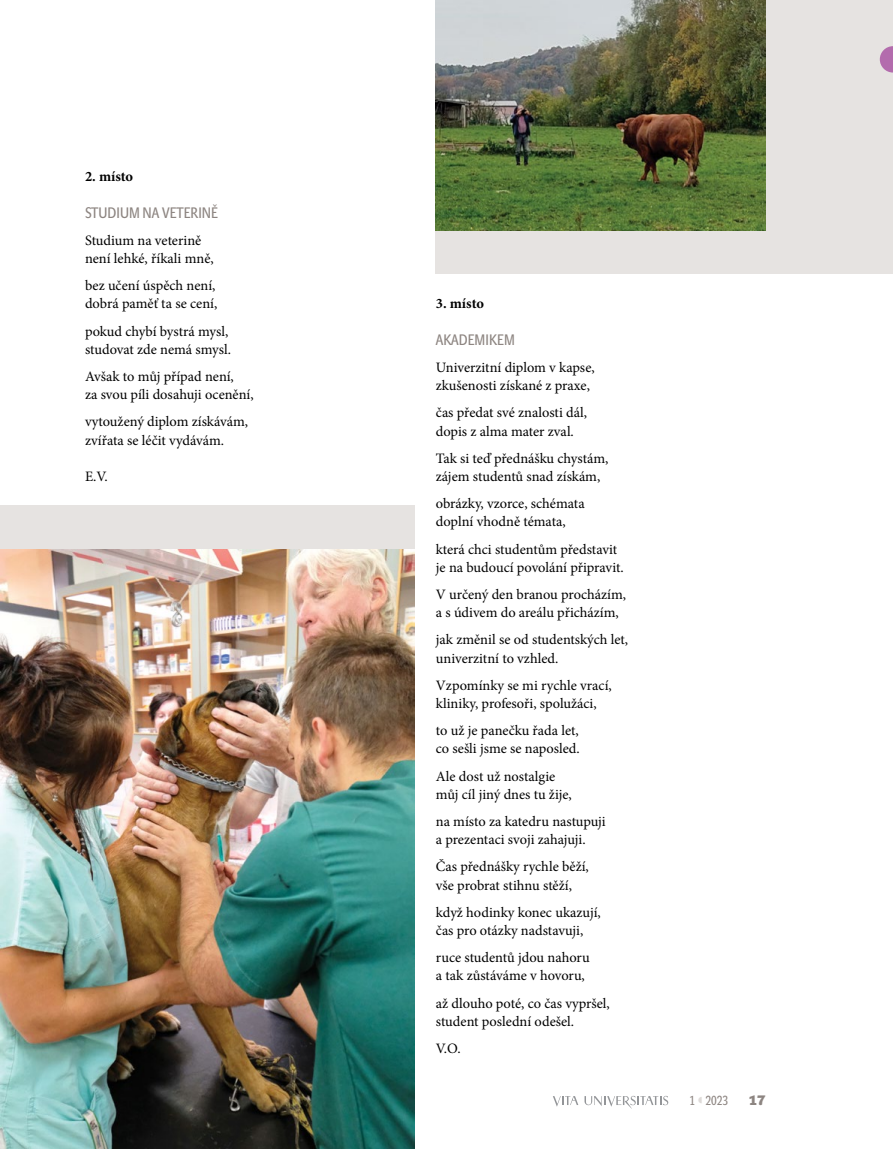
<style>
.page{position:relative;width:893px;height:1149px;background:#fff}
.page>*{position:absolute;margin:0;border:0;box-sizing:border-box;transform-origin:0 0}
.nad3{font:15px "John Sans Cond Text Pro";color:#8d8581}
.Normální{font:14.4px "Minion Pro";color:#000}
.Normální-2{font:700 14.4px "Minion Pro";color:#000}
.Normální_bez{font:14.4px "Minion Pro";color:#000}
.t1{font:700 13.5px "John Sans Heavy Pro";color:#8d8581}
.t2{font:12.9px "John Sans Cond Text Pro";color:#8d8581}
</style>
<div class="page">
<svg style="left:553px;top:1096px;width:25px;height:10px"></svg>
<svg style="left:584px;top:1095px;width:84px;height:13px"></svg>
<div style="left:436px;top:0;width:457px;height:273px;background:#e6e3e1"></div>
<div style="left:0;top:505px;width:415px;height:643px;background:#e6e3e1"></div>
<svg style="left:880px;top:46px;width:13px;height:26px"></svg>
<img style="left:0;top:549px;width:415px;height:599px">
<img style="left:436px;top:0;width:329px;height:230px">
<p class="Normální-2" style="left:85px;top:166px;width:50px">2. místo</p>
<p class="nad3" style="left:85px;top:204px;width:134px">STUDIUM NA VETERINĚ</p>
<p class="Normální" style="left:85px;top:230px;width:118px">Studium na veterině</p>
<p class="Normální" style="left:85px;top:248px;width:130px">není lehké, říkali mně,</p>
<p class="Normální" style="left:85px;top:276px;width:132px">bez učení úspěch není,</p>
<p class="Normální" style="left:85px;top:294px;width:134px">dobrá paměť ta se cení,</p>
<p class="Normální" style="left:85px;top:321px;width:145px">pokud chybí bystrá mysl,</p>
<p class="Normální" style="left:85px;top:339px;width:147px">studovat zde nemá smysl.</p>
<p class="Normální" style="left:85px;top:366px;width:150px">Avšak to můj případ není,</p>
<p class="Normální" style="left:85px;top:385px;width:170px">za svou píli dosahuji ocenění,</p>
<p class="Normální" style="left:85px;top:412px;width:165px">vytoužený diplom získávám,</p>
<p class="Normální" style="left:85px;top:430px;width:141px">zvířata se léčit vydávám.</p>
<p class="Normální" style="left:85px;top:466px;width:24px">E.V.</p>
<p class="Normální-2" style="left:436px;top:293px;width:50px">3. místo</p>
<p class="nad3" style="left:436px;top:331px;width:80px">AKADEMIKEM</p>
<p class="Normální" style="left:436px;top:357px;width:160px">Univerzitní diplom v kapse,</p>
<p class="Normální" style="left:436px;top:376px;width:156px">zkušenosti získané z praxe,</p>
<p class="Normální" style="left:436px;top:403px;width:153px">čas předat své znalosti dál,</p>
<p class="Normální" style="left:436px;top:421px;width:140px">dopis z alma mater zval.</p>
<p class="Normální" style="left:436px;top:448px;width:174px">Tak si teď přednášku chystám,</p>
<p class="Normální" style="left:436px;top:466px;width:166px">zájem studentů snad získám,</p>
<p class="Normální" style="left:436px;top:494px;width:150px">obrázky, vzorce, schémata</p>
<p class="Normální" style="left:436px;top:512px;width:131px">doplní vhodně témata,</p>
<p class="Normální" style="left:436px;top:539px;width:183px">která chci studentům představit</p>
<p class="Normální" style="left:436px;top:557px;width:189px">je na budoucí povolání připravit.</p>
<p class="Normální" style="left:436px;top:584px;width:192px">V určený den branou procházím,</p>
<p class="Normální" style="left:436px;top:602px;width:185px">a s údivem do areálu přicházím,</p>
<p class="Normální" style="left:436px;top:630px;width:194px">jak změnil se od studentských let,</p>
<p class="Normální" style="left:436px;top:648px;width:124px">univerzitní to vzhled.</p>
<p class="Normální" style="left:436px;top:675px;width:177px">Vzpomínky se mi rychle vrací,</p>
<p class="Normální" style="left:436px;top:693px;width:162px">kliniky, profesoři, spolužáci,</p>
<p class="Normální" style="left:436px;top:720px;width:145px">to už je panečku řada let,</p>
<p class="Normální" style="left:436px;top:739px;width:145px">co sešli jsme se naposled.</p>
<p class="Normální" style="left:436px;top:766px;width:121px">Ale dost už nostalgie</p>
<p class="Normální" style="left:436px;top:784px;width:137px">můj cíl jiný dnes tu žije,</p>
<p class="Normální" style="left:436px;top:811px;width:171px">na místo za katedru nastupuji</p>
<p class="Normální" style="left:436px;top:829px;width:151px">a prezentaci svoji zahajuji.</p>
<p class="Normální" style="left:436px;top:857px;width:154px">Čas přednášky rychle běží,</p>
<p class="Normální" style="left:436px;top:875px;width:138px">vše probrat stihnu stěží,</p>
<p class="Normální" style="left:436px;top:902px;width:166px">když hodinky konec ukazují,</p>
<p class="Normální" style="left:436px;top:920px;width:149px">čas pro otázky nadstavuji,</p>
<p class="Normální" style="left:436px;top:947px;width:155px">ruce studentů jdou nahoru</p>
<p class="Normální" style="left:436px;top:965px;width:150px">a tak zůstáváme v hovoru,</p>
<p class="Normální" style="left:436px;top:993px;width:175px">až dlouho poté, co čas vypršel,</p>
<p class="Normální" style="left:436px;top:1011px;width:140px">student poslední odešel.</p>
<p class="Normální_bez" style="left:436px;top:1038px;width:26px">V.O.</p>
<p class="t2" style="left:689px;top:1092px;width:7px">1</p>
<p class="t1" style="left:749px;top:1092px;width:18px">17</p>
<p class="t2" style="left:705px;top:1092px;width:24px">2023</p>
</div>
